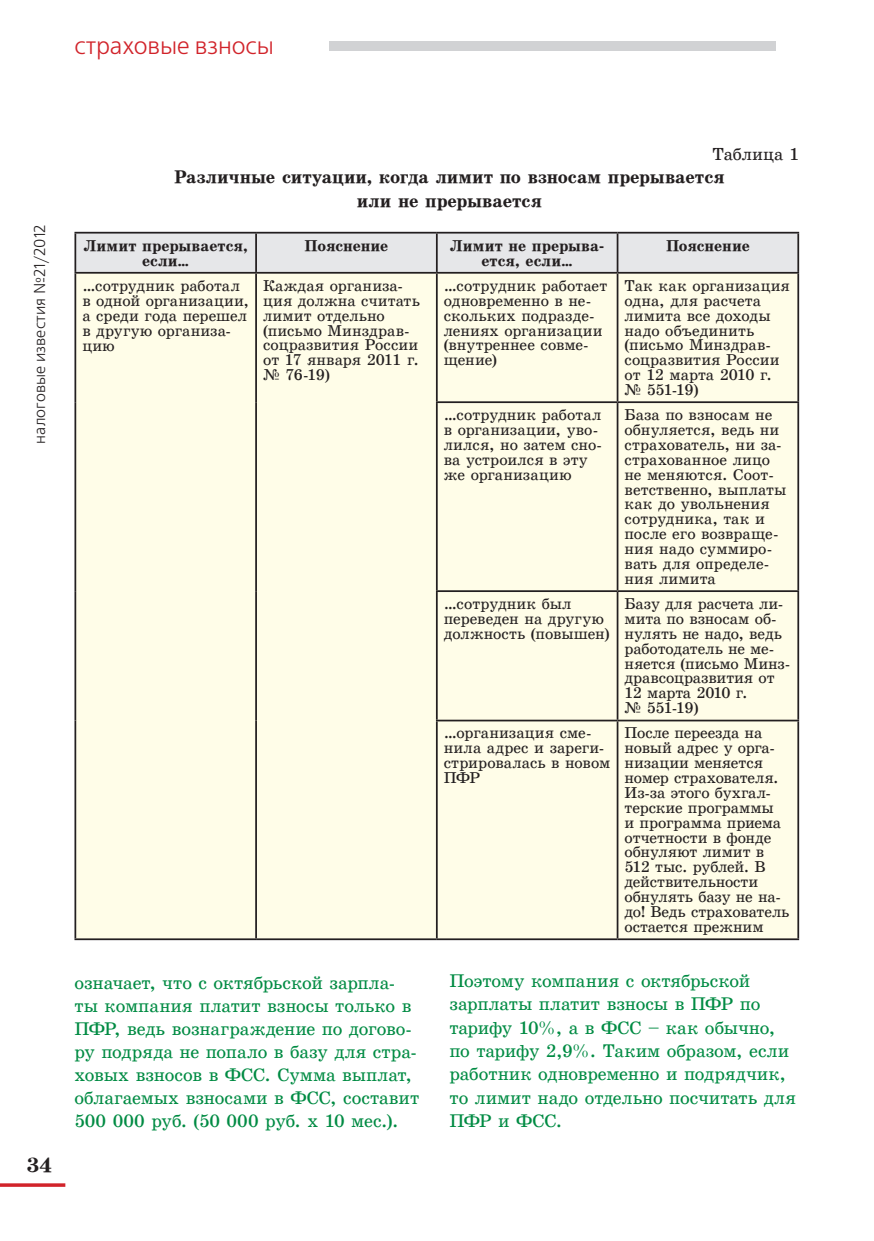
<style>
.page{position:relative;width:874px;height:1241px;background:#fff}
.page>*{position:absolute;margin:0;border:0;box-sizing:border-box;transform-origin:0 0}
.t1{font:24.5px "Free Set C";letter-spacing:-.01em;color:#d1232a}
.t2{font:700 21px "School Book Cyr";color:#231f20}
.t3{font:18.38px/22.9px "School Book Cyr";letter-spacing:-.005em;color:#008b43}
.t4{font:700 18.38px/23.4px "School Book Cyr";color:#231f20;text-align:center}
.t5{font:17.5px "School Book Cyr";color:#231f20}
.t6{font:15.75px/14.9px "School Book Cyr";color:#231f20}
.t7{font:700 15.75px/14.9px "School Book Cyr";color:#231f20;text-align:center}
.t8{font:15.75px "Free Set C";letter-spacing:.005em;color:#231f20}
</style>
<div class="page">
<svg style="left:23px;top:1186px;width:32px;height:1px"></svg>
<hr style="left:0;top:1183px;width:65px;height:3px;background:#d1232a">
<div style="left:76px;top:233px;width:721px;height:39px;background:#e6e7e9"></div>
<div style="left:76px;top:273px;width:721px;height:665px;background:#fffde8"></div>
<hr style="left:74px;top:232px;width:182px;height:1px;background:#231f20">
<hr style="left:74px;top:233px;width:2px;height:39px;background:#231f20">
<hr style="left:256px;top:232px;width:180px;height:1px;background:#231f20">
<hr style="left:255px;top:233px;width:2px;height:39px;background:#231f20">
<hr style="left:436px;top:232px;width:181px;height:1px;background:#231f20">
<hr style="left:435px;top:233px;width:2px;height:39px;background:#231f20">
<hr style="left:617px;top:232px;width:181px;height:1px;background:#231f20">
<hr style="left:616px;top:233px;width:2px;height:39px;background:#231f20">
<hr style="left:797px;top:233px;width:1px;height:39px;background:#231f20">
<hr style="left:74px;top:272px;width:182px;height:1px;background:#231f20">
<hr style="left:74px;top:273px;width:2px;height:129px;background:#231f20">
<hr style="left:256px;top:272px;width:180px;height:1px;background:#231f20">
<hr style="left:255px;top:273px;width:2px;height:129px;background:#231f20">
<hr style="left:436px;top:272px;width:181px;height:1px;background:#231f20">
<hr style="left:435px;top:273px;width:2px;height:128px;background:#231f20">
<hr style="left:617px;top:272px;width:181px;height:1px;background:#231f20">
<hr style="left:616px;top:273px;width:2px;height:128px;background:#231f20">
<hr style="left:797px;top:273px;width:1px;height:128px;background:#231f20">
<hr style="left:74px;top:402px;width:2px;height:189px;background:#231f20">
<hr style="left:255px;top:402px;width:2px;height:189px;background:#231f20">
<hr style="left:435px;top:401px;width:182px;height:2px;background:#231f20">
<hr style="left:435px;top:403px;width:2px;height:187px;background:#231f20">
<hr style="left:617px;top:401px;width:181px;height:2px;background:#231f20">
<hr style="left:616px;top:403px;width:2px;height:187px;background:#231f20">
<hr style="left:797px;top:403px;width:1px;height:187px;background:#231f20">
<hr style="left:74px;top:591px;width:2px;height:129px;background:#231f20">
<hr style="left:255px;top:591px;width:2px;height:129px;background:#231f20">
<hr style="left:435px;top:590px;width:182px;height:2px;background:#231f20">
<hr style="left:435px;top:592px;width:2px;height:127px;background:#231f20">
<hr style="left:617px;top:590px;width:181px;height:2px;background:#231f20">
<hr style="left:616px;top:592px;width:2px;height:127px;background:#231f20">
<hr style="left:797px;top:592px;width:1px;height:127px;background:#231f20">
<hr style="left:74px;top:720px;width:2px;height:218px;background:#231f20">
<hr style="left:255px;top:720px;width:2px;height:218px;background:#231f20">
<hr style="left:435px;top:719px;width:182px;height:2px;background:#231f20">
<hr style="left:435px;top:721px;width:2px;height:217px;background:#231f20">
<hr style="left:617px;top:719px;width:181px;height:2px;background:#231f20">
<hr style="left:616px;top:721px;width:2px;height:217px;background:#231f20">
<hr style="left:797px;top:721px;width:1px;height:217px;background:#231f20">
<hr style="left:74px;top:938px;width:182px;height:2px;background:#231f20">
<hr style="left:256px;top:938px;width:180px;height:2px;background:#231f20">
<hr style="left:436px;top:938px;width:181px;height:2px;background:#231f20">
<hr style="left:617px;top:938px;width:181px;height:2px;background:#231f20">
<div style="left:329px;top:41px;width:446px;height:10px;background:#d1d2d4"></div>
<h1 class="t1" style="left:74px;top:32px;width:201px">страховые взносы</h1>
<p class="t8" style="left:31px;top:443px;width:220px;rotate:-90deg">налоговые известия №21/2012</p>
<h2 class="t2" style="left:27px;top:1152px;width:26px">34</h2>
<p class="t5" style="left:712px;top:143px;width:88px">Таблица 1</p>
<p class="t4" style="left:174px;top:165px;width:551px">Различные ситуации, когда лимит по взносам прерывается или не прерывается</p>
<p class="t7" style="left:84px;top:238px;width:166px">Лимит прерывается, если…</p>
<p class="t7" style="left:304px;top:238px;width:85px">Пояснение</p>
<p class="t7" style="left:449px;top:238px;width:156px">Лимит не прерыва&shy;ется, если…</p>
<p class="t7" style="left:665px;top:238px;width:85px">Пояснение</p>
<p class="t6" style="left:82px;top:278px;width:168px">…сотрудник работал в одной организации, а среди года перешел в другую организа&shy;цию</p>
<p class="t6" style="left:263px;top:278px;width:158px">Каждая организа&shy;ция должна считать лимит отдельно (письмо Минздрав&shy;соцразвития России от 17 января 2011 г. № 76-19)</p>
<p class="t6" style="left:443px;top:278px;width:165px">…сотрудник работает одновременно в не&shy;скольких подразде&shy;лениях организации (внутреннее совме&shy;щение)</p>
<p class="t6" style="left:624px;top:278px;width:167px">Так как организация одна, для расчета лимита все доходы надо объединить (письмо Минздрав&shy;соцразвития России от 12 марта 2010 г. № 551-19)</p>
<p class="t6" style="left:443px;top:407px;width:160px">…сотрудник работал в организации, уво&shy;лился, но затем сно&shy;ва устроился в эту же организацию</p>
<p class="t6" style="left:624px;top:407px;width:163px">База по взносам не обнуляется, ведь ни страхователь, ни за&shy;страхованное лицо не меняются. Соот&shy;ветственно, выплаты как до увольнения сотрудника, так и после его возвраще&shy;ния надо суммиро&shy;вать для определе&shy;ния лимита</p>
<p class="t6" style="left:443px;top:596px;width:167px">…сотрудник был переведен на другую должность (повышен)</p>
<p class="t6" style="left:624px;top:596px;width:167px">Базу для расчета ли&shy;мита по взносам об&shy;нулять не надо, ведь работодатель не ме&shy;няется (письмо Минз&shy;дравсоцразвития от<br>12 марта 2010 г.<br>№ 551-19)</p>
<p class="t6" style="left:443px;top:725px;width:168px">…организация сме&shy;нила адрес и зареги&shy;стрировалась в новом<br>ПФР</p>
<p class="t6" style="left:624px;top:725px;width:166px">После переезда на новый адрес у орга&shy;низации меняется номер страхователя.<br>Из-за этого бухгал&shy;терские программы<br>и программа приема отчетности в фонде обнуляют лимит в<br>512 тыс. рублей. В действительности обнулять базу не на&shy;до! Ведь страхователь остается прежним</p>
<p class="t3" style="left:74px;top:970px;width:346px">означает, что с октябрьской зарпла&shy;ты компания платит взносы только в ПФР, ведь вознаграждение по догово&shy;ру подряда не попало в базу для стра&shy;ховых взносов в ФСС. Сумма выплат, облагаемых взносами в ФСС, составит 500 000 руб. (50 000 руб. x 10 мес.).</p>
<p class="t3" style="left:449px;top:968px;width:348px">Поэтому компания с октябрьской зарплаты платит взносы в ПФР по тарифу 10%, а в ФСС – как обычно, по тарифу 2,9%. Таким образом, если работник одновременно и подрядчик, то лимит надо отдельно посчитать для<br>ПФР и ФСС.</p>
</div>
